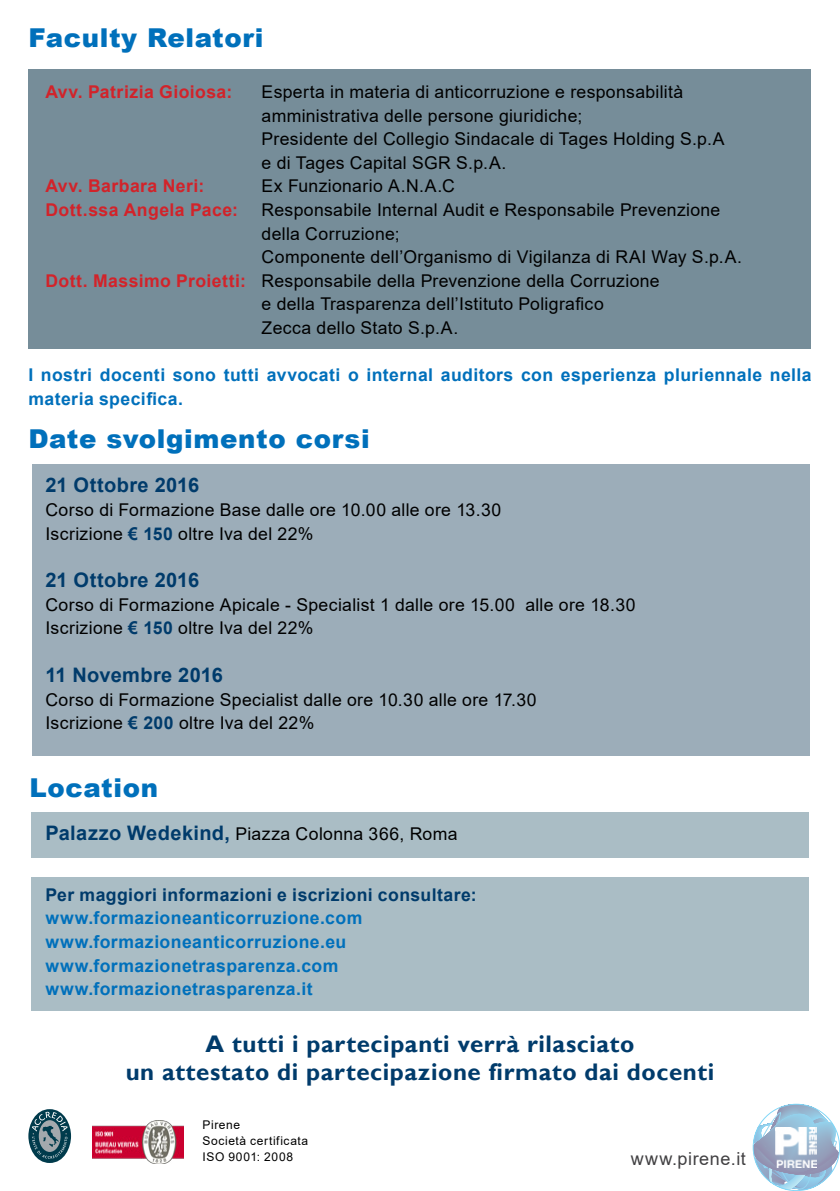
<style>
.page{position:relative;width:840px;height:1191px;background:#fff}
.page>*{position:absolute;margin:0;border:0;box-sizing:border-box;transform-origin:0 0}
.t1{font:900 26px "Arial";letter-spacing:.025em;color:#0070bb}
.t2{font:700 24px/28px "Gill Sans";letter-spacing:.025em;color:#003b6b;text-align:center}
.t3{font:700 20px "Arial";letter-spacing:.02em;color:#003b6b}
.t4{font:18px "Arial";letter-spacing:.03em;color:#414042}
.t5{font:17.6px/23.6px "Arial";letter-spacing:.02em;color:#000}
.t6{font:700 17.6px/23.6px "Arial";letter-spacing:.025em;color:#0070bb}
.t7{font:700 17.6px "Arial";letter-spacing:.025em;color:#d2232a}
.t8{font:700 17.6px "Arial";letter-spacing:.025em;color:#003b6b}
.t9{font:12px/16px "Arial";letter-spacing:.05em;color:#000}
.s1{font-weight:700;color:#d2232a}
.s2{font-weight:700;color:#003b6b}
.s3{font-weight:700;font-size:20px;color:#003b6b}
</style>
<div class="page">
<svg style="left:754px;top:1105px;width:85px;height:85px"></svg>
<img style="left:775px;top:1127px;width:41px;height:40px">
<div style="left:31px;top:876px;width:777px;height:134px;background:#aabdc5"></div>
<div style="left:33px;top:464px;width:776px;height:291px;background:#9cadb9"></div>
<div style="left:28px;top:69px;width:782px;height:279px;background:#768d99"></div>
<div style="left:31px;top:812px;width:777px;height:46px;background:#aabdc5"></div>
<svg style="left:28px;top:1109px;width:43px;height:54px"></svg>
<svg style="left:32px;top:1111px;width:36px;height:47px;background:#50747f"></svg>
<img style="left:93px;top:1120px;width:91px;height:43px">
<h1 class="t1" style="left:28px;top:19px;width:236px">Faculty Relatori</h1>
<p class="t7" style="left:45px;top:79px;width:188px">Avv. Patrizia Gioiosa:</p>
<p class="t5" style="left:261px;top:80px;width:464px">Esperta in materia di anticorruzione e responsabilità amministrativa delle persone giuridiche;<br>Presidente del Collegio Sindacale di Tages Holding S.p.A e di Tages Capital SGR S.p.A.</p>
<p class="t7" style="left:45px;top:174px;width:160px">Avv. Barbara Neri:</p>
<p class="t5" style="left:261px;top:174px;width:195px">Ex Funzionario A.N.A.C</p>
<p class="t7" style="left:45px;top:197px;width:194px">Dott.ssa Angela Pace:</p>
<p class="t5" style="left:261px;top:198px;width:460px">Responsabile Internal Audit e Responsabile Prevenzione</p>
<p class="t5" style="left:261px;top:221px;width:140px">della Corruzione;</p>
<p class="t5" style="left:261px;top:245px;width:482px">Componente dell’Organismo di Vigilanza di RAI Way S.p.A.</p>
<p class="t5" style="left:45px;top:269px;width:615px"><span class="s1">Dott. Massimo Proietti:</span> Responsabile della Prevenzione della Corruzione</p>
<p class="t5" style="left:261px;top:292px;width:343px">e della Trasparenza dell’Istituto Poligrafico</p>
<p class="t5" style="left:261px;top:316px;width:198px">Zecca dello Stato S.p.A.</p>
<p class="t6" style="left:28px;top:364px;width:784px">I nostri docenti sono tutti avvocati o internal auditors con esperienza pluriennale nella materia specifica.</p>
<h1 class="t1" style="left:28px;top:420px;width:343px">Date svolgimento corsi</h1>
<p class="t3" style="left:45px;top:471px;width:155px">21 Ottobre 2016</p>
<p class="t5" style="left:45px;top:498px;width:457px">Corso di Formazione Base dalle ore 10.00 alle ore 13.30<br>Iscrizione <span class="s2">€ 150</span> oltre Iva del 22%</p>
<p class="t3" style="left:45px;top:566px;width:155px">21 Ottobre 2016</p>
<p class="t5" style="left:45px;top:593px;width:591px">Corso di Formazione Apicale - Specialist 1 dalle ore 15.00 alle ore 18.30<br>Iscrizione <span class="s2">€ 150</span> oltre Iva del 22%</p>
<p class="t3" style="left:45px;top:661px;width:179px">11 Novembre 2016</p>
<p class="t5" style="left:45px;top:687px;width:492px">Corso di Formazione Specialist dalle ore 10.30 alle ore 17.30<br>Iscrizione <span class="s2">€ 200</span> oltre Iva del 22%</p>
<h1 class="t1" style="left:30px;top:769px;width:130px">Location</h1>
<p class="t5" style="left:45px;top:821px;width:413px"><span class="s3">Palazzo Wedekind,</span> Piazza Colonna 366, Roma</p>
<p class="t8" style="left:45px;top:882px;width:432px">Per maggiori informazioni e iscrizioni consultare:</p>
<p class="t6" style="left:45px;top:906px;width:318px">www.formazioneanticorruzione.com www.formazioneanticorruzione.eu www.formazionetrasparenza.com www.formazionetrasparenza.it</p>
<h2 class="t2" style="left:126px;top:1030px;width:590px">A tutti i partecipanti verrà rilasciato<br>un attestato di partecipazione firmato dai docenti</h2>
<p class="t9" style="left:202px;top:1116px;width:107px">Pirene<br>Società certificata<br>ISO 9001: 2008</p>
<p class="t4" style="left:630px;top:1146px;width:116px">www.pirene.it</p>
</div>
